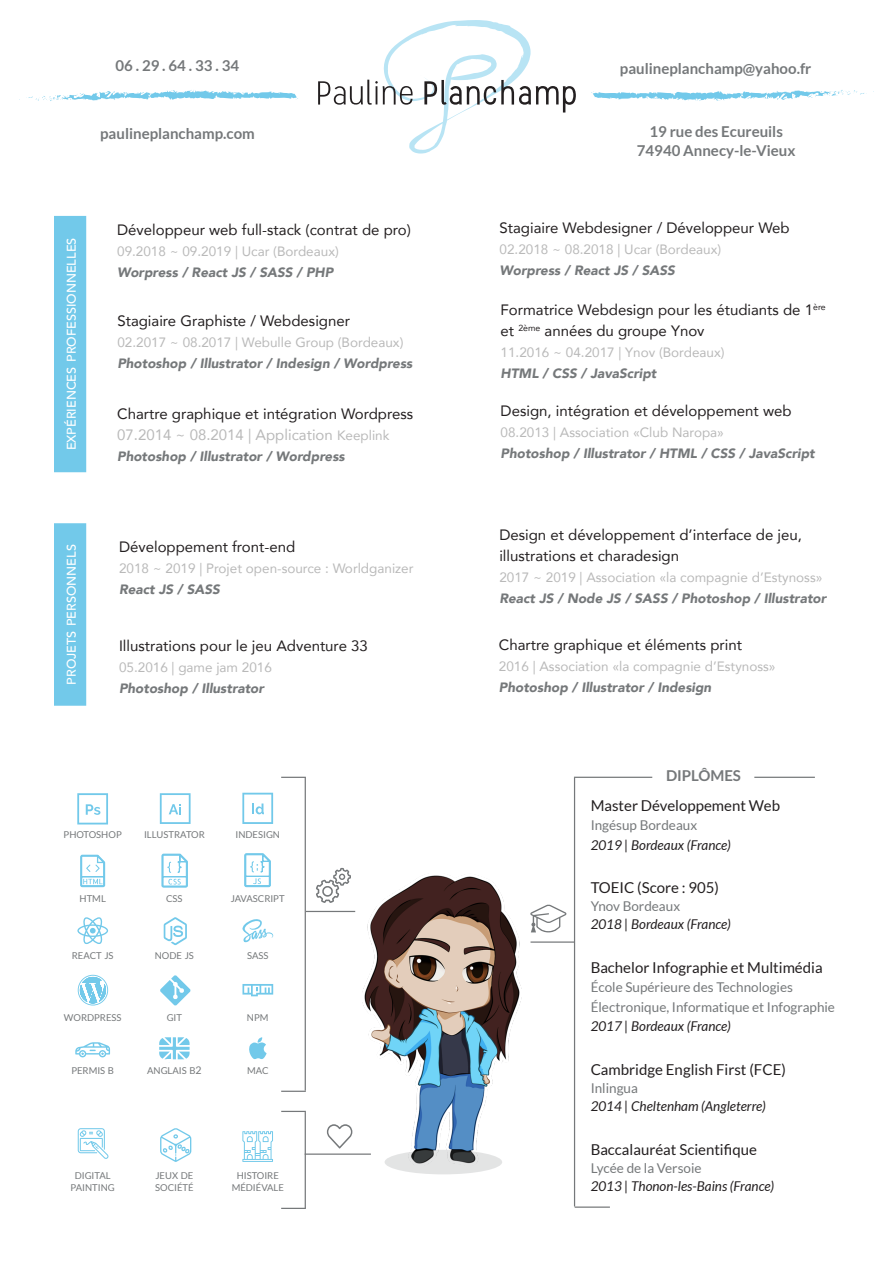
<style>
.page{position:relative;width:893px;height:1263px;background:#fff}
.page>*{position:absolute;margin:0;border:0;box-sizing:border-box;transform-origin:0 0}
.texte_simple{font:15px/21px "Avenir";color:#231f20}
.texte_simple-2{font:15px "Lato";color:#231f20}
.texte{font:700 15px "Lato";color:#75787a}
.titre{font:700 15px "Lato";color:#75787a}
.texte_simple-3{font:13.5px "Avenir";color:#b9b9b9}
.texte_simple-4{font:italic 900 13.5px "Avenir";color:#75787a}
.texte_simple-5{font:13.5px "Lato";color:#75787a}
.texte_simple-6{font:italic 13.5px "Lato";color:#231f20}
.texte_simple-7{font:500 12.6px "Avenir";color:#fff}
.texte-2{font:9.45px "Lato";color:#75787a}
.s1{color:#b9b9b9}
.s2{font-size:13.5px;color:#b9b9b9}
.s3{font-size:10.5px}
</style>
<div class="page">
<img style="left:363px;top:875px;width:158px;height:284px">
<hr style="left:574px;top:777px;width:78px;height:1px;background:#75787a">
<hr style="left:754px;top:777px;width:61px;height:1px;background:#75787a">
<svg style="left:281px;top:1091px;width:25px;height:1px"></svg>
<svg style="left:281px;top:1208px;width:25px;height:1px"></svg>
<hr style="left:575px;top:1206px;width:35px;height:2px;background:#75787a">
<svg style="left:281px;top:777px;width:24px;height:1px"></svg>
<svg style="left:281px;top:1111px;width:25px;height:1px"></svg>
<hr style="left:574px;top:778px;width:1px;height:428px;background:#75787a">
<hr style="left:305px;top:777px;width:1px;height:314px;background:#75787a">
<hr style="left:305px;top:1112px;width:1px;height:96px;background:#75787a">
<hr style="left:530px;top:941px;width:44px;height:2px;background:#75787a">
<hr style="left:306px;top:911px;width:49px;height:1px;background:#75787a">
<hr style="left:305px;top:1153px;width:66px;height:2px;background:#75787a">
<div style="left:55px;top:217px;width:30px;height:254px;background:#72c9ea"></div>
<div style="left:54px;top:216px;width:32px;height:256px;border:2px solid #72c9ea"></div>
<div style="left:55px;top:524px;width:30px;height:181px;background:#72c9ea"></div>
<div style="left:54px;top:523px;width:32px;height:183px;border:2px solid #72c9ea"></div>
<svg style="left:316px;top:868px;width:35px;height:35px"></svg>
<svg style="left:530px;top:904px;width:36px;height:28px"></svg>
<svg style="left:327px;top:1124px;width:25px;height:24px"></svg>
<svg style="left:77px;top:793px;width:31px;height:31px"></svg>
<svg style="left:160px;top:793px;width:31px;height:31px"></svg>
<svg style="left:242px;top:793px;width:31px;height:31px"></svg>
<svg style="left:77px;top:917px;width:31px;height:27px"></svg>
<svg style="left:164px;top:917px;width:23px;height:28px"></svg>
<svg style="left:242px;top:919px;width:31px;height:23px"></svg>
<svg style="left:78px;top:975px;width:30px;height:30px"></svg>
<svg style="left:160px;top:975px;width:31px;height:31px"></svg>
<svg style="left:242px;top:984px;width:31px;height:12px"></svg>
<svg style="left:80px;top:854px;width:25px;height:33px"></svg>
<svg style="left:161px;top:853px;width:27px;height:35px"></svg>
<svg style="left:244px;top:853px;width:27px;height:34px"></svg>
<svg style="left:75px;top:1042px;width:35px;height:15px"></svg>
<svg style="left:159px;top:1037px;width:31px;height:23px"></svg>
<svg style="left:249px;top:1037px;width:18px;height:22px"></svg>
<svg style="left:78px;top:1128px;width:31px;height:31px"></svg>
<svg style="left:160px;top:1128px;width:31px;height:34px"></svg>
<svg style="left:242px;top:1131px;width:31px;height:31px"></svg>
<svg style="left:318px;top:20px;width:258px;height:134px"></svg>
<svg style="left:26px;top:90px;width:272px;height:11px"></svg>
<svg style="left:591px;top:90px;width:276px;height:11px"></svg>
<svg style="left:385px;top:1150px;width:117px;height:24px;background:#bbbcbd"></svg>
<p class="texte" style="left:115px;top:57px;width:125px">06 . 29 . 64 . 33 . 34</p>
<p class="texte" style="left:620px;top:60px;width:193px">paulineplanchamp@yahoo.fr</p>
<p class="texte" style="left:100px;top:125px;width:156px">paulineplanchamp.com</p>
<p class="texte_simple-7" style="left:61px;top:450px;width:214px;rotate:-90deg">expériences professionnelles</p>
<p class="texte_simple-7" style="left:61px;top:685px;width:142px;rotate:-90deg">projets personnels</p>
<p class="texte_simple" style="left:117px;top:219px;width:295px">Développeur web full-stack (contrat de pro)</p>
<p class="texte_simple-3" style="left:117px;top:241px;width:223px">09.2018 ~ 09.2019 | Ucar (Bordeaux)</p>
<p class="texte_simple-4" style="left:117px;top:261px;width:218px">Worpress / React JS / SASS / PHP</p>
<p class="texte_simple" style="left:117px;top:310px;width:234px">Stagiaire Graphiste / Webdesigner</p>
<p class="texte_simple-3" style="left:117px;top:331px;width:288px">02.2017 ~ 08.2017 | Webulle Group (Bordeaux)</p>
<p class="texte_simple-4" style="left:117px;top:352px;width:297px">Photoshop / Illustrator / Indesign / Wordpress</p>
<p class="texte_simple" style="left:117px;top:403px;width:297px">Chartre graphique et intégration Wordpress<br><span class="s1">07.2014 ~ 08.2014 | Application</span> <span class="s2">Keeplink</span></p>
<p class="texte_simple-4" style="left:117px;top:445px;width:229px">Photoshop / Illustrator / Wordpress</p>
<p class="texte_simple" style="left:119px;top:536px;width:178px">Développement front-end</p>
<p class="texte_simple-3" style="left:119px;top:558px;width:296px">2018 ~ 2019 | Projet open-source : Worldganizer</p>
<p class="texte_simple-4" style="left:119px;top:578px;width:102px">React JS / SASS</p>
<p class="texte_simple" style="left:119px;top:635px;width:250px">Illustrations pour le jeu Adventure 33</p>
<p class="texte_simple-3" style="left:119px;top:657px;width:154px">05.2016 | game jam 2016</p>
<p class="texte_simple-4" style="left:119px;top:677px;width:146px">Photoshop / Illustrator</p>
<p class="texte-2" style="left:64px;top:829px;width:60px">PHOTOSHOP</p>
<p class="texte-2" style="left:144px;top:829px;width:62px">ILLUSTRATOR</p>
<p class="texte-2" style="left:235px;top:829px;width:46px">INDESIGN</p>
<p class="texte-2" style="left:80px;top:893px;width:28px">HTML</p>
<p class="texte-2" style="left:166px;top:893px;width:18px">CSS</p>
<p class="texte-2" style="left:231px;top:893px;width:55px">JAVASCRIPT</p>
<p class="texte-2" style="left:72px;top:950px;width:43px">REACT JS</p>
<p class="texte-2" style="left:155px;top:950px;width:41px">NODE JS</p>
<p class="texte-2" style="left:247px;top:950px;width:23px">SASS</p>
<p class="texte-2" style="left:64px;top:1012px;width:59px">WORDPRESS</p>
<p class="texte-2" style="left:167px;top:1012px;width:17px">GIT</p>
<p class="texte-2" style="left:247px;top:1012px;width:23px">NPM</p>
<p class="texte-2" style="left:71px;top:1065px;width:44px">PERMIS B</p>
<p class="texte-2" style="left:147px;top:1065px;width:56px">ANGLAIS B<span class="s3">2</span></p>
<p class="texte-2" style="left:247px;top:1065px;width:23px">MAC</p>
<p class="texte-2" style="left:75px;top:1170px;width:38px">DIGITAL</p>
<p class="texte-2" style="left:71px;top:1182px;width:46px">PAINTING</p>
<p class="texte-2" style="left:155px;top:1170px;width:39px">JEUX DE</p>
<p class="texte-2" style="left:155px;top:1182px;width:40px">SOCIÉTÉ</p>
<p class="texte-2" style="left:237px;top:1170px;width:44px">HISTOIRE</p>
<p class="texte-2" style="left:232px;top:1182px;width:54px">MÉDIÉVALE</p>
<p class="texte" style="left:649px;top:122px;width:135px">19 rue des Ecureuils</p>
<p class="texte" style="left:637px;top:142px;width:160px">74940 Annecy-le-Vieux</p>
<p class="texte_simple" style="left:500px;top:217px;width:292px">Stagiaire Webdesigner / Développeur Web</p>
<p class="texte_simple-3" style="left:500px;top:239px;width:223px">02.2018 ~ 08.2018 | Ucar (Bordeaux)</p>
<p class="texte_simple-4" style="left:500px;top:260px;width:177px">Worpress / React JS / SASS</p>
<p class="texte_simple" style="left:501px;top:299px;width:327px">Formatrice Webdesign pour les étudiants de 1<sup>ère </sup>et <sup>2ème</sup> années du groupe Ynov</p>
<p class="texte_simple-3" style="left:501px;top:342px;width:225px">11.2016 ~ 04.2017 | Ynov (Bordeaux)</p>
<p class="texte_simple-4" style="left:501px;top:362px;width:157px">HTML / CSS / JavaScript</p>
<p class="texte_simple" style="left:501px;top:400px;width:292px">Design, intégration et développement web</p>
<p class="texte_simple-3" style="left:501px;top:421px;width:225px">08.2013 | Association «Club Naropa»</p>
<p class="texte_simple-4" style="left:501px;top:442px;width:316px">Photoshop / Illustrator / HTML / CSS / JavaScript</p>
<p class="texte_simple" style="left:499px;top:524px;width:304px">Design et développement d’interface de jeu, illustrations et charadesign</p>
<p class="texte_simple-3" style="left:499px;top:567px;width:325px">2017 ~ 2019 | Association «la compagnie d’Estynoss»</p>
<p class="texte_simple-4" style="left:499px;top:587px;width:328px">React JS / Node JS / SASS / Photoshop / Illustrator</p>
<p class="texte_simple" style="left:499px;top:634px;width:245px">Chartre graphique et éléments print</p>
<p class="texte_simple-3" style="left:499px;top:655px;width:278px">2016 | Association «la compagnie d’Estynoss»</p>
<p class="texte_simple-4" style="left:499px;top:676px;width:214px">Photoshop / Illustrator / Indesign</p>
<p class="titre" style="left:666px;top:767px;width:77px">DIPLÔMES</p>
<p class="texte_simple-2" style="left:591px;top:797px;width:191px">Master Développement Web</p>
<p class="texte_simple-5" style="left:591px;top:818px;width:108px">Ingésup Bordeaux</p>
<p class="texte_simple-6" style="left:591px;top:837px;width:142px">2019 | Bordeaux (France)</p>
<p class="texte_simple-2" style="left:591px;top:879px;width:130px">TOEIC (Score : 905)</p>
<p class="texte_simple-5" style="left:591px;top:898px;width:91px">Ynov Bordeaux</p>
<p class="texte_simple-6" style="left:591px;top:916px;width:142px">2018 | Bordeaux (France)</p>
<p class="texte_simple-2" style="left:591px;top:959px;width:233px">Bachelor Infographie et Multimédia</p>
<p class="texte_simple-5" style="left:591px;top:980px;width:204px">École Supérieure des Technologies</p>
<p class="texte_simple-5" style="left:591px;top:999px;width:246px">Électronique, Informatique et Infographie</p>
<p class="texte_simple-6" style="left:591px;top:1019px;width:142px">2017 | Bordeaux (France)</p>
<p class="texte_simple-2" style="left:591px;top:1061px;width:197px">Cambridge English First (FCE)</p>
<p class="texte_simple-5" style="left:591px;top:1081px;width:49px">Inlingua</p>
<p class="texte_simple-6" style="left:591px;top:1099px;width:177px">2014 | Cheltenham (Angleterre)</p>
<p class="texte_simple-2" style="left:591px;top:1141px;width:168px">Baccalauréat Scientifique</p>
<p class="texte_simple-5" style="left:591px;top:1161px;width:112px">Lycée de la Versoie</p>
<p class="texte_simple-6" style="left:591px;top:1179px;width:185px">2013 | Thonon-les-Bains (France)</p>
</div>
